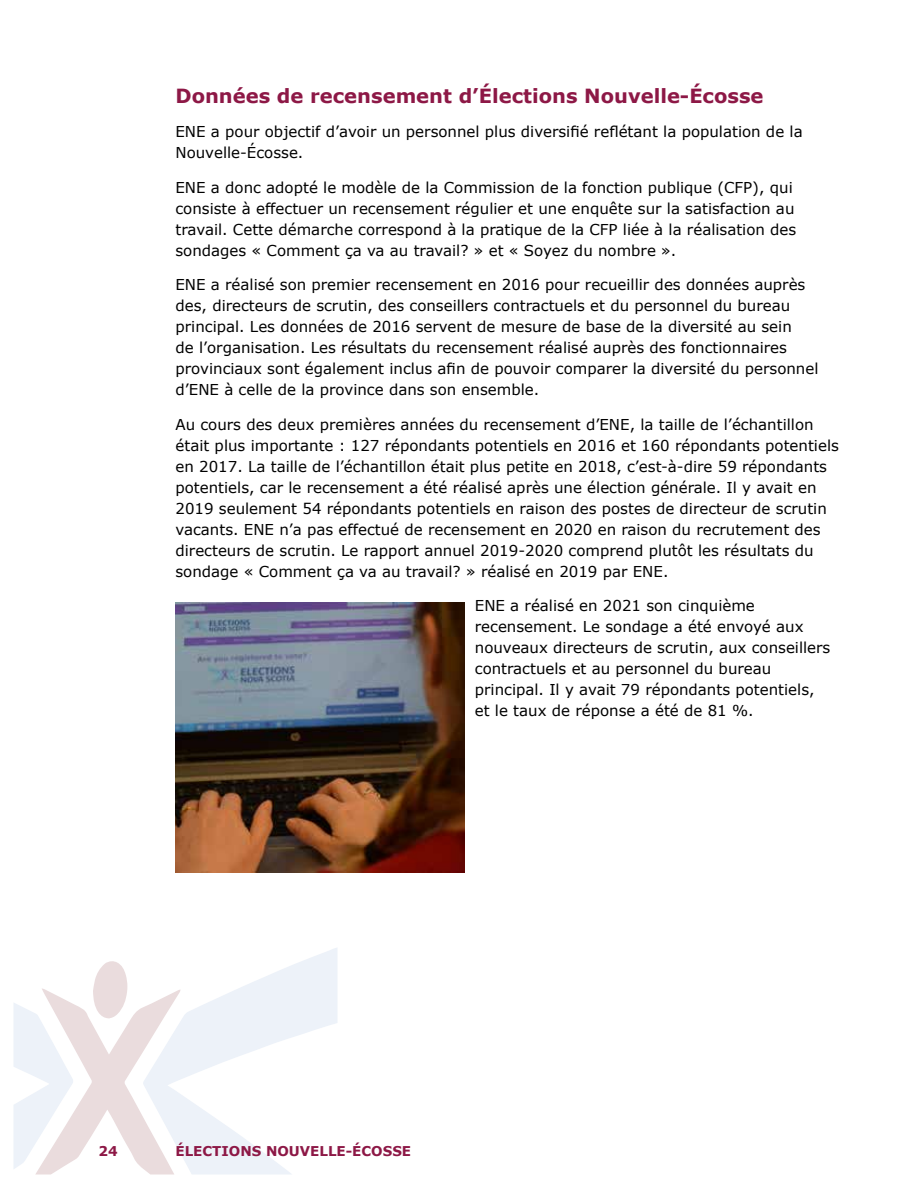
<style>
.page{position:relative;width:918px;height:1188px;background:#fff}
.page>*{position:absolute;margin:0;border:0;box-sizing:border-box;transform-origin:0 0}
.t1{font:700 19.5px "Verdana";color:#8d1846}
.t2{font:15px/21px "Verdana";color:#000}
.t3{font:700 13.5px "Verdana";color:#8d1846}
</style>
<div class="page">
<svg style="left:14px;top:961px;width:129px;height:213px"></svg>
<svg style="left:143px;top:948px;width:194px;height:226px"></svg>
<img style="left:176px;top:603px;width:289px;height:270px">
<h1 class="t1" style="left:176px;top:83px;width:590px">Données de recensement d’Élections Nouvelle-Écosse</h1>
<p class="t2" style="left:176px;top:121px;width:629px">ENE a pour objectif d’avoir un personnel plus diversifié reflétant la population de la<br>Nouvelle-Écosse.</p>
<p class="t2" style="left:176px;top:177px;width:622px">ENE a donc adopté le modèle de la Commission de la fonction publique (CFP), qui consiste à effectuer un recensement régulier et une enquête sur la satisfaction au travail. Cette démarche correspond à la pratique de la CFP liée à la réalisation des sondages « Comment ça va au travail? » et « Soyez du nombre ».</p>
<p class="t2" style="left:176px;top:274px;width:645px">ENE a réalisé son premier recensement en 2016 pour recueillir des données auprès des, directeurs de scrutin, des conseillers contractuels et du personnel du bureau principal. Les données de 2016 servent de mesure de base de la diversité au sein<br>de l’organisation. Les résultats du recensement réalisé auprès des fonctionnaires provinciaux sont également inclus afin de pouvoir comparer la diversité du personnel d’ENE à celle de la province dans son ensemble.</p>
<p class="t2" style="left:176px;top:414px;width:665px">Au cours des deux premières années du recensement d’ENE, la taille de l’échantillon était plus importante : 127 répondants potentiels en 2016 et 160 répondants potentiels en 2017. La taille de l’échantillon était plus petite en 2018, c’est-à-dire 59 répondants potentiels, car le recensement a été réalisé après une élection générale. Il y avait en 2019 seulement 54 répondants potentiels en raison des postes de directeur de scrutin vacants. ENE n’a pas effectué de recensement en 2020 en raison du recrutement des directeurs de scrutin. Le rapport annuel 2019-2020 comprend plutôt les résultats du sondage « Comment ça va au travail? » réalisé en 2019 par ENE.</p>
<p class="t2" style="left:475px;top:595px;width:357px">ENE a réalisé en 2021 son cinquième recensement. Le sondage a été envoyé aux nouveaux directeurs de scrutin, aux conseillers contractuels et au personnel du bureau principal. Il y avait 79 répondants potentiels, et le taux de réponse a été de 81 %.</p>
<p class="t3" style="left:98px;top:1143px;width:21px">24</p>
<p class="t3" style="left:176px;top:1143px;width:237px">ÉLECTIONS NOUVELLE-ÉCOSSE</p>
</div>
